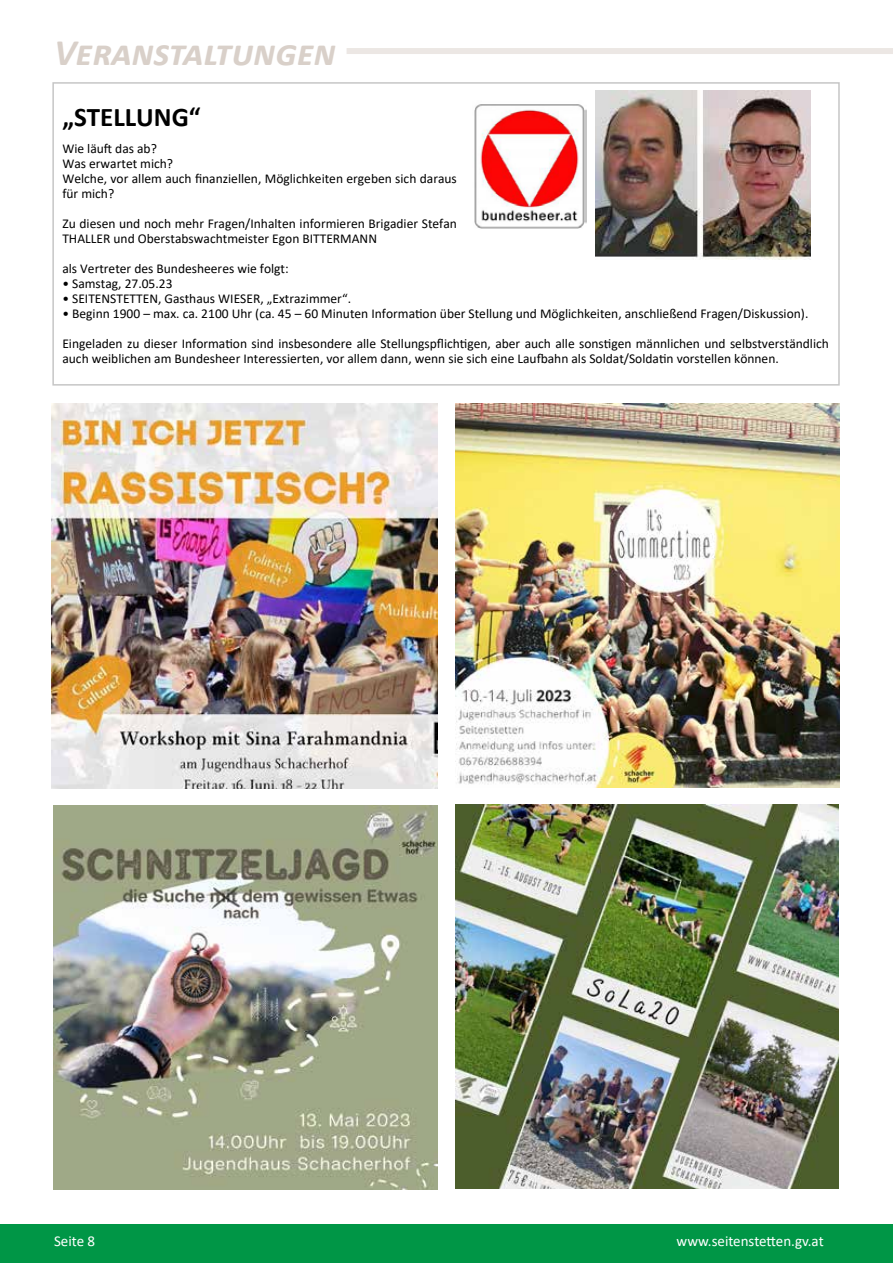
<style>
.page{position:relative;width:893px;height:1263px;background:#fff}
.page>*{position:absolute;margin:0;border:0;box-sizing:border-box;transform-origin:0 0}
.t1{font:italic 700 37.5px "Calibri";color:#d9d0c9}
.t2{font:700 27px "Calibri";color:#000}
.t3{font:15px "Calibri";color:#fff}
.t4{font:13.5px/15px "Calibri";color:#000}
</style>
<div class="page">
<div style="left:0;top:1225px;width:893px;height:38px;background:#009646"></div>
<div style="left:347px;top:48px;width:546px;height:6px;background:#ece7e4"></div>
<img style="left:51px;top:404px;width:386px;height:385px">
<img style="left:455px;top:404px;width:384px;height:384px">
<img style="left:53px;top:805px;width:384px;height:384px">
<img style="left:455px;top:805px;width:384px;height:384px">
<div style="left:52px;top:82px;width:788px;height:304px;border:2px solid #c6c6c6"></div>
<img style="left:595px;top:91px;width:216px;height:168px">
<img style="left:474px;top:104px;width:113px;height:125px">
<h1 class="t1" style="left:54px;top:26px;width:283px">Veranstaltungen</h1>
<h2 class="t2" style="left:62px;top:98px;width:140px">„STELLUNG“</h2>
<p class="t4" style="left:62px;top:141px;width:396px">Wie läuft das ab?<br>Was erwartet mich?<br>Welche, vor allem auch finanziellen, Möglichkeiten ergeben sich daraus für mich?</p>
<p class="t4" style="left:62px;top:216px;width:396px">Zu diesen und noch mehr Fragen/Inhalten informieren Brigadier Stefan<br>THALLER und Oberstabswachtmeister Egon BITTERMANN</p>
<p class="t4" style="left:62px;top:261px;width:228px">als Vertreter des Bundesheeres wie folgt:</p>
<p class="t4" style="left:62px;top:276px;width:112px">• Samstag, 27.05.23</p>
<p class="t4" style="left:62px;top:291px;width:290px">• SEITENSTETTEN, Gasthaus WIESER, „Extrazimmer“.</p>
<p class="t4" style="left:62px;top:306px;width:747px">• Beginn 1900 – max. ca. 2100 Uhr (ca. 45 – 60 Minuten Information über Stellung und Möglichkeiten, anschließend Fragen/Diskussion).</p>
<p class="t4" style="left:62px;top:336px;width:768px">Eingeladen zu dieser Information sind insbesondere alle Stellungspflichtigen, aber auch alle sonstigen männlichen und selbstverständlich auch weiblichen am Bundesheer Interessierten, vor allem dann, wenn sie sich eine Laufbahn als Soldat/Soldatin vorstellen können.</p>
<p class="t3" style="left:54px;top:1230px;width:43px">Seite 8</p>
<p class="t3" style="left:676px;top:1230px;width:149px">www.seitenstetten.gv.at</p>
</div>
